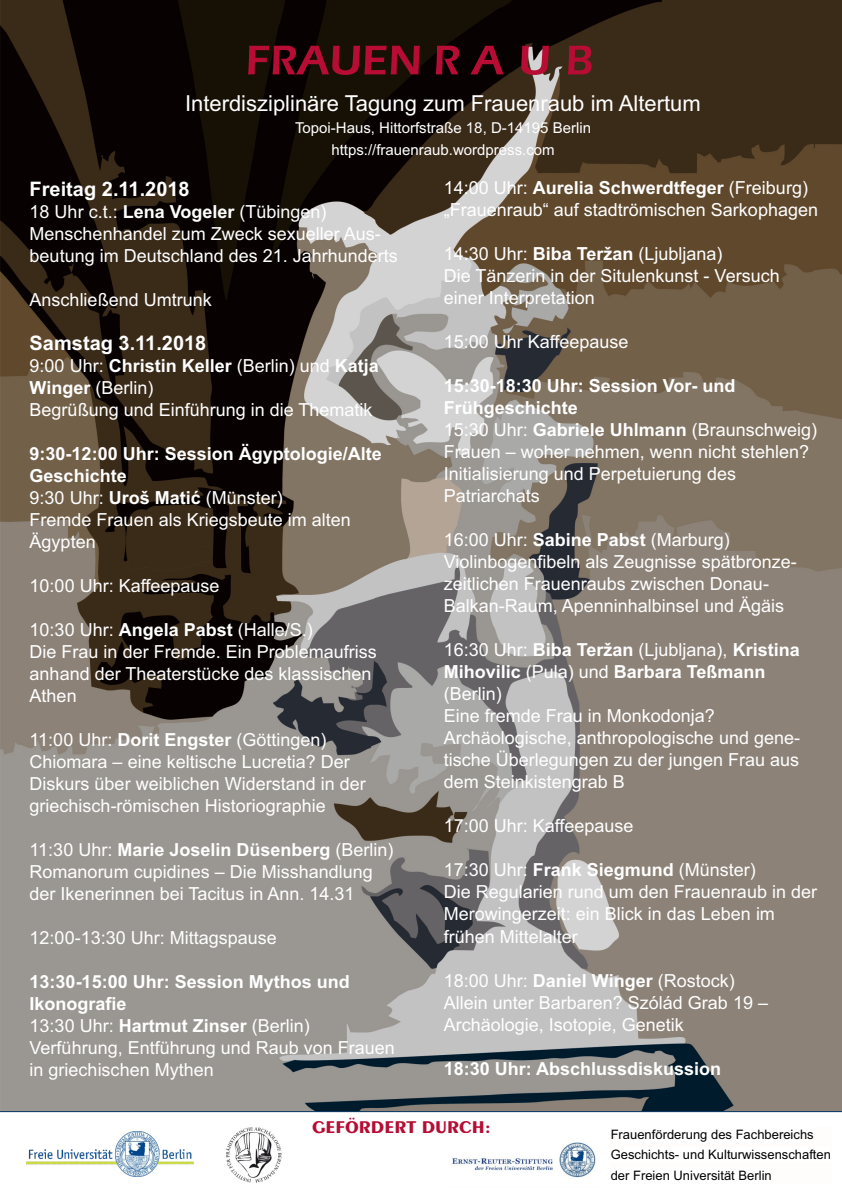
<style>
.page{position:relative;width:842px;height:1191px;background:#fff}
.page>*{position:absolute;margin:0;border:0;box-sizing:border-box;transform-origin:0 0}
.t1{font:22px "Arial";color:#fff}
.t2{font:700 20px "Arial";color:#fff}
.t3{font:18px/22px "Arial";color:#fff}
.t4{font:700 18px "Arial";color:#fff}
.t5{font:700 18px "Exotic 350 BT";color:#b70c34}
.t6{font:15px/22px "Arial";color:#fff;text-align:center}
.t7{font:13px/20.5px "Arial";color:#000}
.s1{font-weight:700}
</style>
<div class="page">
<img style="left:0;top:0;width:842px;height:1111px">
<svg style="left:248px;top:46px;width:344px;height:161px;background:#39241e"></svg>
<svg style="left:0;top:1111px;width:842px;height:66px"></svg>
<img style="left:26px;top:1132px;width:167px;height:44px">
<img style="left:209px;top:1127px;width:88px;height:56px">
<img style="left:446px;top:1133px;width:154px;height:45px">
<div style="left:611px;top:1127px;width:221px;height:56px;background:#fffcfc"></div>
<p class="t1" style="left:185px;top:95px;width:517px">Interdisziplinäre Tagung zum Frauenraub im Altertum</p>
<p class="t6" style="left:295px;top:119px;width:297px">Topoi-Haus, Hittorfstraße 18, D-14195 Berlin https://frauenraub.wordpress.com</p>
<p class="t2" style="left:30px;top:181px;width:162px">Freitag 2.11.2018</p>
<p class="t3" style="left:30px;top:202px;width:370px">18 Uhr c.t.: <span class="s1">Lena Vogeler</span> (Tübingen)<br>Menschenhandel zum Zweck sexueller Aus&shy;beutung im Deutschland des 21. Jahrhunderts</p>
<p class="t3" style="left:30px;top:290px;width:184px">Anschließend Umtrunk</p>
<p class="t2" style="left:30px;top:335px;width:178px">Samstag 3.11.2018</p>
<p class="t3" style="left:30px;top:356px;width:351px">9:00 Uhr: <span class="s1">Christin Keller</span> (Berlin) und <span class="s1">Katja<br>Winger</span> (Berlin)<br>Begrüßung und Einführung in die Thematik</p>
<p class="t3" style="left:30px;top:444px;width:354px"><span class="s1">9:30-12:00 Uhr: Session Ägyptologie/Alte<br>Geschichte<br></span>9:30 Uhr: <span class="s1">Uroš Matić</span> (Münster)<br>Fremde Frauen als Kriegsbeute im alten<br>Ägypten</p>
<p class="t3" style="left:30px;top:576px;width:191px">10:00 Uhr: Kaffeepause</p>
<p class="t3" style="left:30px;top:620px;width:349px">10:30 Uhr: <span class="s1">Angela Pabst</span> (Halle/S.)<br>Die Frau in der Fremde. Ein Problemaufriss anhand der Theaterstücke des klassischen<br>Athen</p>
<p class="t3" style="left:30px;top:730px;width:338px">11:00 Uhr: <span class="s1">Dorit Engster</span> (Göttingen)<br>Chiomara – eine keltische Lucretia? Der Diskurs über weiblichen Widerstand in der griechisch-römischen Historiographie</p>
<p class="t3" style="left:30px;top:840px;width:365px">11:30 Uhr: <span class="s1">Marie Joselin Düsenberg</span> (Berlin)<br>Romanorum cupidines – Die Misshandlung der Ikenerinnen bei Tacitus in Ann. 14.31</p>
<p class="t3" style="left:30px;top:928px;width:249px">12:00-13:30 Uhr: Mittagspause</p>
<p class="t3" style="left:30px;top:972px;width:367px"><span class="s1">13:30-15:00 Uhr: Session Mythos und<br>Ikonografie<br></span>13:30 Uhr: <span class="s1">Hartmut Zinser</span> (Berlin)<br>Verführung, Entführung und Raub von Frauen in griechischen Mythen</p>
<p class="t3" style="left:444px;top:178px;width:376px">14:00 Uhr: <span class="s1">Aurelia Schwerdtfeger</span> (Freiburg) „Frauenraub“ auf stadtrömischen Sarkophagen</p>
<p class="t3" style="left:444px;top:244px;width:337px">14:30 Uhr: <span class="s1">Biba Teržan</span> (Ljubljana)<br>Die Tänzerin in der Situlenkunst - Versuch einer Interpretation</p>
<p class="t3" style="left:444px;top:332px;width:186px">15:00 Uhr Kaffeepause</p>
<p class="t3" style="left:444px;top:376px;width:375px"><span class="s1">15:30-18:30 Uhr: Session Vor- und<br>Frühgeschichte<br></span>15:30 Uhr: <span class="s1">Gabriele Uhlmann</span> (Braunschweig)<br>Frauen – woher nehmen, wenn nicht stehlen?<br>Initialisierung und Perpetuierung des<br>Patriarchats</p>
<p class="t3" style="left:444px;top:530px;width:354px">16:00 Uhr: <span class="s1">Sabine Pabst</span> (Marburg)<br>Violinbogenfibeln als Zeugnisse spätbronze&shy;zeitlichen Frauenraubs zwischen Donau-Balkan-Raum, Apenninhalbinsel und Ägäis</p>
<p class="t3" style="left:444px;top:640px;width:358px">16:30 Uhr: <span class="s1">Biba Teržan</span> (Ljubljana), <span class="s1">Kristina Mihovilic</span> (Pula) und <span class="s1">Barbara Teßmann </span>(Berlin)<br>Eine fremde Frau in Monkodonja?<br>Archäologische, anthropologische und gene&shy;tische Überlegungen zu der jungen Frau aus dem Steinkistengrab B</p>
<p class="t3" style="left:444px;top:816px;width:191px">17:00 Uhr: Kaffeepause</p>
<p class="t3" style="left:444px;top:860px;width:375px">17:30 Uhr: <span class="s1">Frank Siegmund</span> (Münster)<br>Die Regularien rund um den Frauenraub in der Merowingerzeit: ein Blick in das Leben im frühen Mittelalter</p>
<p class="t3" style="left:444px;top:970px;width:326px">18:00 Uhr: <span class="s1">Daniel Winger</span> (Rostock)<br>Allein unter Barbaren? Szólád Grab 19 –<br>Archäologie, Isotopie, Genetik</p>
<p class="t4" style="left:444px;top:1061px;width:279px">18:30 Uhr: Abschlussdiskussion</p>
<p class="t5" style="left:312px;top:1119px;width:180px">GEFÖRDERT DURCH:</p>
<p class="t7" style="left:611px;top:1125px;width:222px">Frauenförderung des Fachbereichs<br>Geschichts- und Kulturwissenschaften der Freien Universität Berlin</p>
</div>
